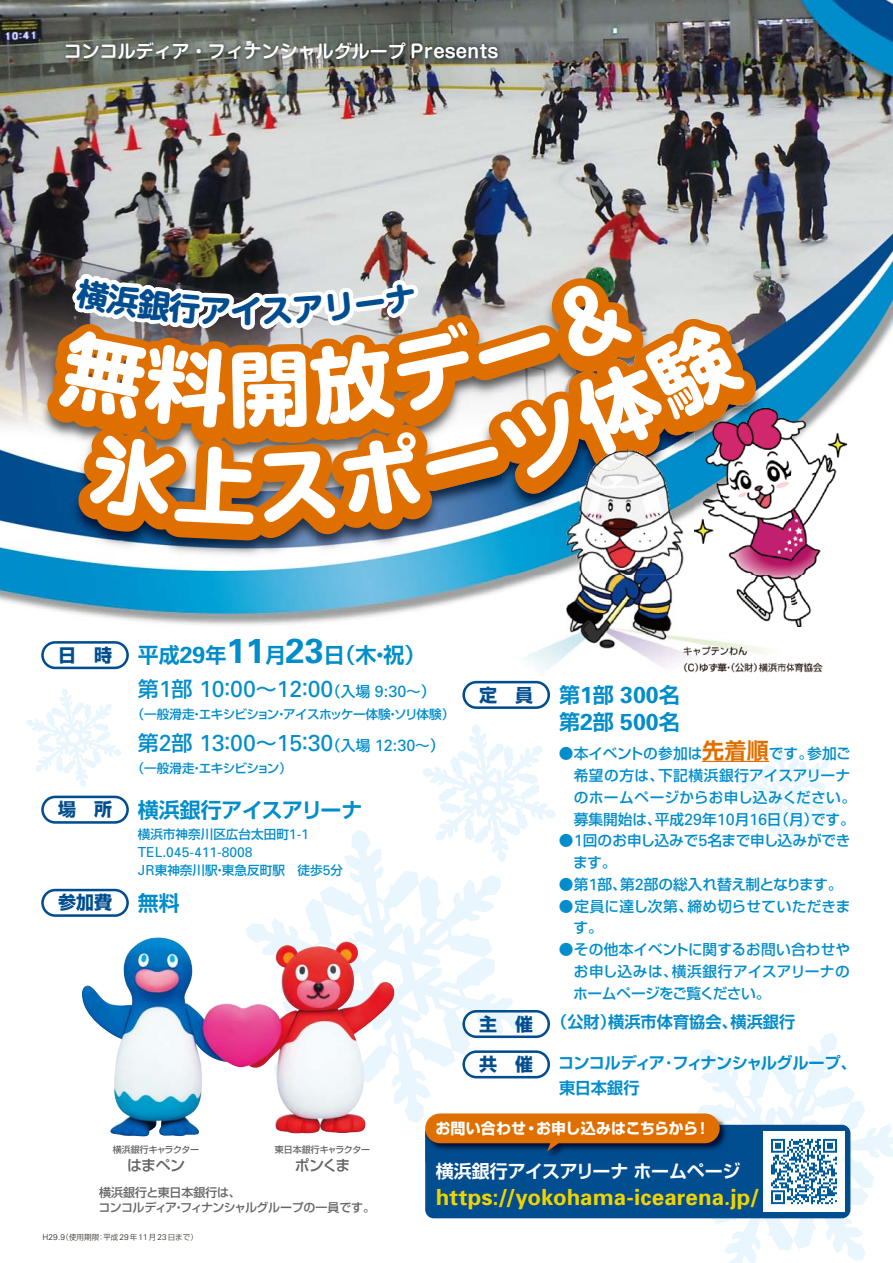
<style>
.page{position:relative;width:893px;height:1263px;background:#fff}
.page>*{position:absolute;margin:0;border:0;box-sizing:border-box;transform-origin:0 0}
.t1{font:700 31.65px "Shin M Go Pro";color:#004d8f}
.t2{font:23.1px "Univers";color:#008dcb}
.t3{font:700 23.1px/27px "Univers";color:#008dcb}
.t4{font:700 22.35px "Univers";letter-spacing:.005em;color:#f0d300}
.t5{font:700 21px "Shin Go Pro De";letter-spacing:-.01em;color:#008dcb}
.t6{font:700 18px "Shin M Go Pro De";color:#fff}
.t7{font:700 18px "Shin Go Pro De";letter-spacing:-.01em;color:#fff}
.t8{font:700 18px "Shin Go Pro";color:#004d8f}
.t9{font:700 16.2px/25.5px "Shin Go Pro De";letter-spacing:-.015em;color:#008dcb}
.t10{font:700 15px "Shin Go Pro";letter-spacing:-.005em;color:#fff}
.t11{font:500 15px "Shin Go Pro";letter-spacing:-.06em;color:#666464}
.t12{font:500 14.7px/21.8px "Shin Go Pro";color:#008dcb}
.t13{font:500 14.7px "Shin Go Pro";letter-spacing:-.03em;color:#008dcb}
.t14{font:13.8px "Univers";color:#008dcb}
.t15{font:500 12.6px "Shin Go Pro";letter-spacing:-.045em;color:#008dcb}
.t16{font:500 12.6px "Shin Go Pro";color:#008dcb}
.t17{font:500 12px/15px "Shin Go Pro";letter-spacing:-.025em;color:#666464}
.t18{font:500 9px "Shin Go Pro";letter-spacing:-.03em;color:#666464}
.t19{font:300 7.5px "Shin Go";letter-spacing:.015em;color:#221815}
.s1{font-family:"Shin Go Pro";font-size:18px;color:#004d8f}
.s2{font-family:"Univers";font-size:23.1px}
.s3{font-family:"Univers";font-size:34.65px}
.s4{font-family:"Shin Go Pro";font-weight:500;font-size:21px}
.s5{font-family:"Shin Go Pro";font-weight:500;font-size:14.7px}
.s6{font-size:16.2px}
.s7{font-family:"Univers";font-weight:400;font-size:13.8px}
.s8{font-family:"Shin Go Pro De";font-size:21px;color:#008dcb}
.s9{font-family:"Shin Go Pro De";font-size:21px}
.s10{font-family:"Shin Go Pro De";font-weight:700;font-size:22.05px;color:#df7000}
.s11{font-family:"Univers";font-weight:400;font-size:16.2px}
.s12{font-family:"Univers";font-size:8.25px}
</style>
<div class="page">
<img style="left:0;top:0;width:893px;height:1219px">
<svg style="left:330px;top:830px;width:200px;height:293px"></svg>
<svg style="left:422px;top:724px;width:134px;height:138px"></svg>
<svg style="left:26px;top:688px;width:96px;height:99px"></svg>
<img style="left:80px;top:937px;width:315px;height:200px">
<svg style="left:651px;top:1033px;width:242px;height:230px"></svg>
<div style="left:425px;top:1125px;width:425px;height:93px;background:#004d8f;border-radius:9px"></div>
<img style="left:174px;top:36px;width:331px;height:33px">
<svg style="left:462px;top:1010px;width:88px;height:28px"></svg>
<svg style="left:462px;top:1050px;width:88px;height:28px"></svg>
<svg style="left:41px;top:641px;width:88px;height:28px"></svg>
<svg style="left:41px;top:796px;width:88px;height:28px"></svg>
<svg style="left:41px;top:889px;width:88px;height:28px"></svg>
<img style="left:763px;top:1131px;width:81px;height:81px">
<img style="left:423px;top:1111px;width:269px;height:51px">
<img style="left:692px;top:1111px;width:39px;height:14px">
<img style="left:425px;top:1125px;width:301px;height:37px">
<div style="left:425px;top:1113px;width:295px;height:30px;background:#df7000;border-radius:15px"></div>
<img style="left:0;top:129px;width:314px;height:446px">
<img style="left:314px;top:129px;width:421px;height:133px">
<img style="left:735px;top:129px;width:158px;height:297px">
<img style="left:330px;top:554px;width:173px;height:21px">
<img style="left:847px;top:426px;width:46px;height:149px">
<img style="left:27px;top:0;width:147px;height:451px">
<svg style="left:209px;top:554px;width:121px;height:665px"></svg>
<img style="left:503px;top:554px;width:287px;height:126px">
<img style="left:694px;top:408px;width:153px;height:219px">
<img style="left:678px;top:642px;width:147px;height:35px">
<svg style="left:462px;top:681px;width:88px;height:28px"></svg>
<svg style="left:702px;top:744px;width:137px;height:106px"></svg>
<img style="left:57px;top:262px;width:699px;height:292px">
<p class="t6" style="left:64px;top:37px;width:436px">コンコルディア・フィナンシャルグループ Presents</p>
<h1 class="t1" style="left:231px;top:285px;width:33px">イ</h1>
<h3 class="t5" style="left:58px;top:638px;width:369px"><span class="s1">日 時</span> 平成<span class="s2">29</span>年<span class="s3">11</span>月<span class="s3">23</span>日（木・祝）</h3>
<p class="t8" style="left:58px;top:795px;width:55px">場 所</p>
<h2 class="t2" style="left:138px;top:674px;width:299px"><span class="s4">第</span>1<span class="s4">部</span> 10<span class="s4">：</span>00<span class="s4">～</span>12<span class="s4">：</span>00<span class="s5">（入場</span> <span class="s6">9:30</span><span class="s5">～）</span></h2>
<p class="t15" style="left:132px;top:704px;width:324px">（一般滑走・エキシビション・アイスホッケー体験・ソリ体験）</p>
<h2 class="t2" style="left:138px;top:728px;width:308px"><span class="s4">第</span>2<span class="s4">部</span> 13<span class="s4">：</span>00<span class="s4">～</span>15<span class="s4">：</span>30<span class="s5">（入場</span> <span class="s6">12:30</span><span class="s5">～）</span></h2>
<p class="t15" style="left:132px;top:758px;width:162px">（一般滑走・エキシビション）</p>
<h3 class="t5" style="left:138px;top:792px;width:226px">横浜銀行アイスアリーナ</h3>
<p class="t16" style="left:138px;top:823px;width:173px">横浜市神奈川区広台太田町<span class="s7">1-1</span></p>
<p class="t14" style="left:138px;top:843px;width:116px">TEL.045-411-8008</p>
<p class="t16" style="left:138px;top:859px;width:207px"><span class="s7">JR</span>東神奈川駅・東急反町駅 徒歩<span class="s7">5</span>分</p>
<p class="t8" style="left:58px;top:888px;width:123px">参加費 <span class="s8">無料</span></p>
<p class="t8" style="left:479px;top:680px;width:55px">定 員</p>
<h2 class="t3" style="left:559px;top:680px;width:122px"><span class="s9">第</span>1<span class="s9">部</span> 300<span class="s9">名第</span>2<span class="s9">部</span> 500<span class="s9">名</span></h2>
<p class="t12" style="left:574px;top:741px;width:284px;text-indent:-15px">●本イベントの参加は<span class="s10">先着順</span>です。参加ご希望の方は、下記横浜銀行アイスアリーナのホームページからお申し込みください。募集開始は、平成<span class="s11">29</span>年<span class="s11">10</span>月<span class="s11">16</span>日（月）です。</p>
<p class="t12" style="left:573px;top:828px;width:279px;text-indent:-14px">●<span class="s11">1</span>回のお申し込みで<span class="s11">5</span>名まで申し込みができます。</p>
<p class="t13" style="left:559px;top:872px;width:285px">●第<span class="s11">1</span>部、第<span class="s11">2</span>部の総入れ替え制となります。</p>
<p class="t12" style="left:573px;top:893px;width:278px;text-indent:-15px">●定員に達し次第、締め切らせていただきます。</p>
<p class="t12" style="left:573px;top:937px;width:278px;text-align:justify;text-indent:-14px">●その他本イベントに関するお問い合わせやお申し込みは、横浜銀行アイスアリーナのホームページをご覧ください。</p>
<p class="t9" style="left:479px;top:1008px;width:317px"><span class="s1">主 催</span> （公財）横浜市体育協会、横浜銀行</p>
<p class="t9" style="left:558px;top:1048px;width:300px">コンコルディア･フィナンシャルグループ、東日本銀行</p>
<p class="t8" style="left:479px;top:1050px;width:55px">共 催</p>
<p class="t18" style="left:113px;top:1142px;width:88px">横浜銀行キャラクター</p>
<p class="t11" style="left:127px;top:1153px;width:59px">はまペン</p>
<p class="t18" style="left:275px;top:1142px;width:97px">東日本銀行キャラクター</p>
<p class="t11" style="left:295px;top:1153px;width:57px">ポンくま</p>
<p class="t17" style="left:99px;top:1184px;width:278px">横浜銀行と東日本銀行は、<br>コンコルディア・フィナンシャルグループの一員です。</p>
<p class="t19" style="left:43px;top:1232px;width:157px"><span class="s12">H29.9</span>（使用期限：平成<span class="s12">29</span>年<span class="s12">11</span>月<span class="s12">23</span>日まで）</p>
<p class="t10" style="left:435px;top:1116px;width:276px">お問い合わせ・お申し込みはこちらから！</p>
<p class="t7" style="left:436px;top:1157px;width:306px">横浜銀行アイスアリーナホームページ</p>
<h3 class="t4" style="left:436px;top:1183px;width:325px">https://yokohama-icearena.jp/</h3>
</div>
